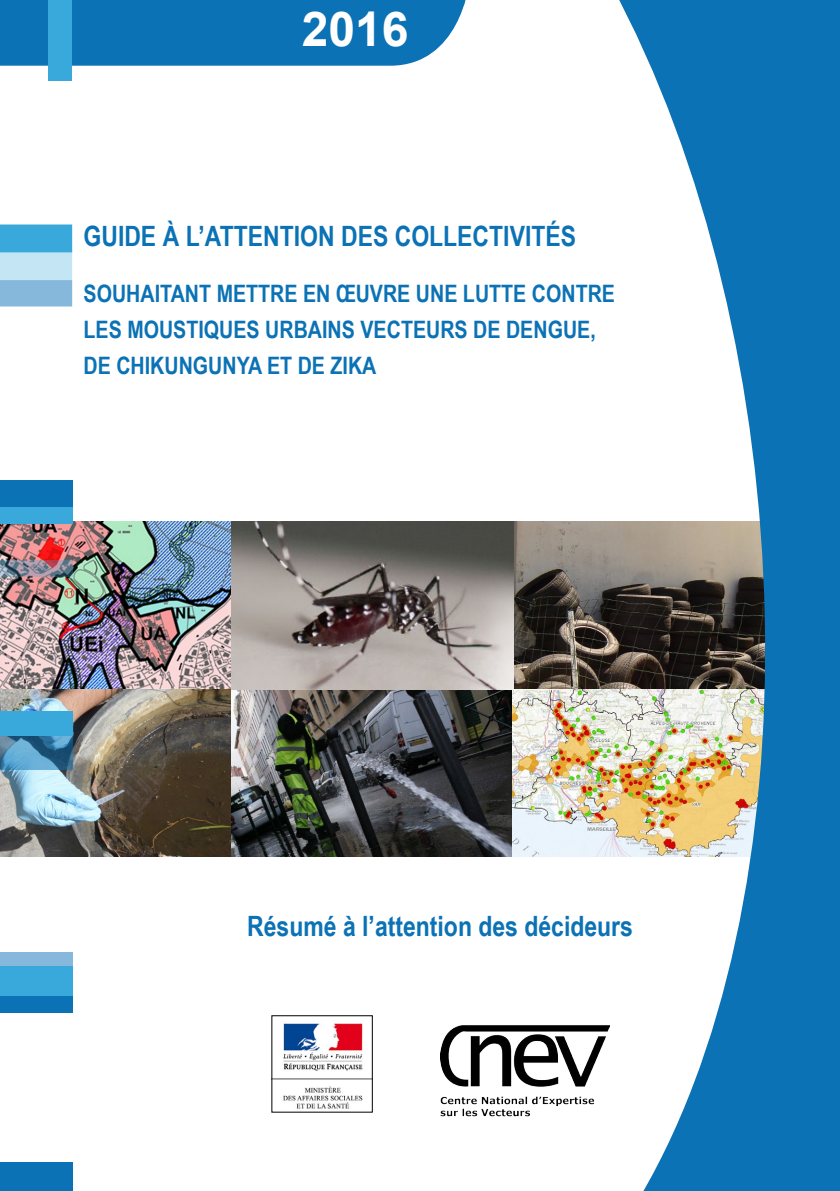
<style>
.page{position:relative;width:840px;height:1191px;background:#fff}
.page>*{position:absolute;margin:0;border:0;box-sizing:border-box;transform-origin:0 0}
.t1{font:700 48px "Arial";color:#fff}
.t2{font:700 28px "Arial Narrow";color:#0b72b5}
.t3{font:700 24px/36px "Arial Narrow";color:#0b72b5}
</style>
<div class="page">
<img style="left:0;top:522px;width:514px;height:334px">
<img style="left:514px;top:522px;width:95px;height:167px">
<img style="left:512px;top:689px;width:97px;height:167px">
<svg style="left:609px;top:0;width:230px;height:1191px;fill:#0e72b5"></svg>
<img style="left:273px;top:1023px;width:97px;height:86px">
<img style="left:440px;top:1025px;width:169px;height:92px">
<svg style="left:0;top:735px;width:72px;height:34px;background:#4787ae"></svg>
<div style="left:0;top:480px;width:72px;height:32px;background:#0b72b5"></div>
<div style="left:0;top:508px;width:72px;height:16px;background:#39a9dc"></div>
<svg style="left:0;top:560px;width:72px;height:17px"></svg>
<div style="left:0;top:995px;width:72px;height:18px;background:#0b72b5"></div>
<div style="left:0;top:952px;width:72px;height:27px;background:#85b8da"></div>
<div style="left:0;top:966px;width:72px;height:29px;background:#39a9dc"></div>
<svg style="left:0;top:224px;width:72px;height:82px;background:#80c2e3"></svg>
<div style="left:0;top:1162px;width:72px;height:29px;background:#0b72b5"></div>
<div style="left:0;top:711px;width:72px;height:24px;background:#39a9dc"></div>
<div style="left:0;top:0;width:466px;height:66px;background:#0b72b5"></div>
<div style="left:48px;top:0;width:24px;height:80px;background:#39a9dc"></div>
<h1 class="t1" style="left:301px;top:-3px;width:108px">2016</h1>
<p class="t2" style="left:83px;top:215px;width:494px">GUIDE À L’ATTENTION DES COLLECTIVITÉS</p>
<p class="t3" style="left:83px;top:274px;width:532px">SOUHAITANT METTRE EN ŒUVRE UNE LUTTE CONTRE<br>LES MOUSTIQUES URBAINS VECTEURS DE DENGUE,<br>DE CHIKUNGUNYA ET DE ZIKA</p>
<p class="t2" style="left:247px;top:904px;width:387px">Résumé à l’attention des décideurs</p>
</div>
